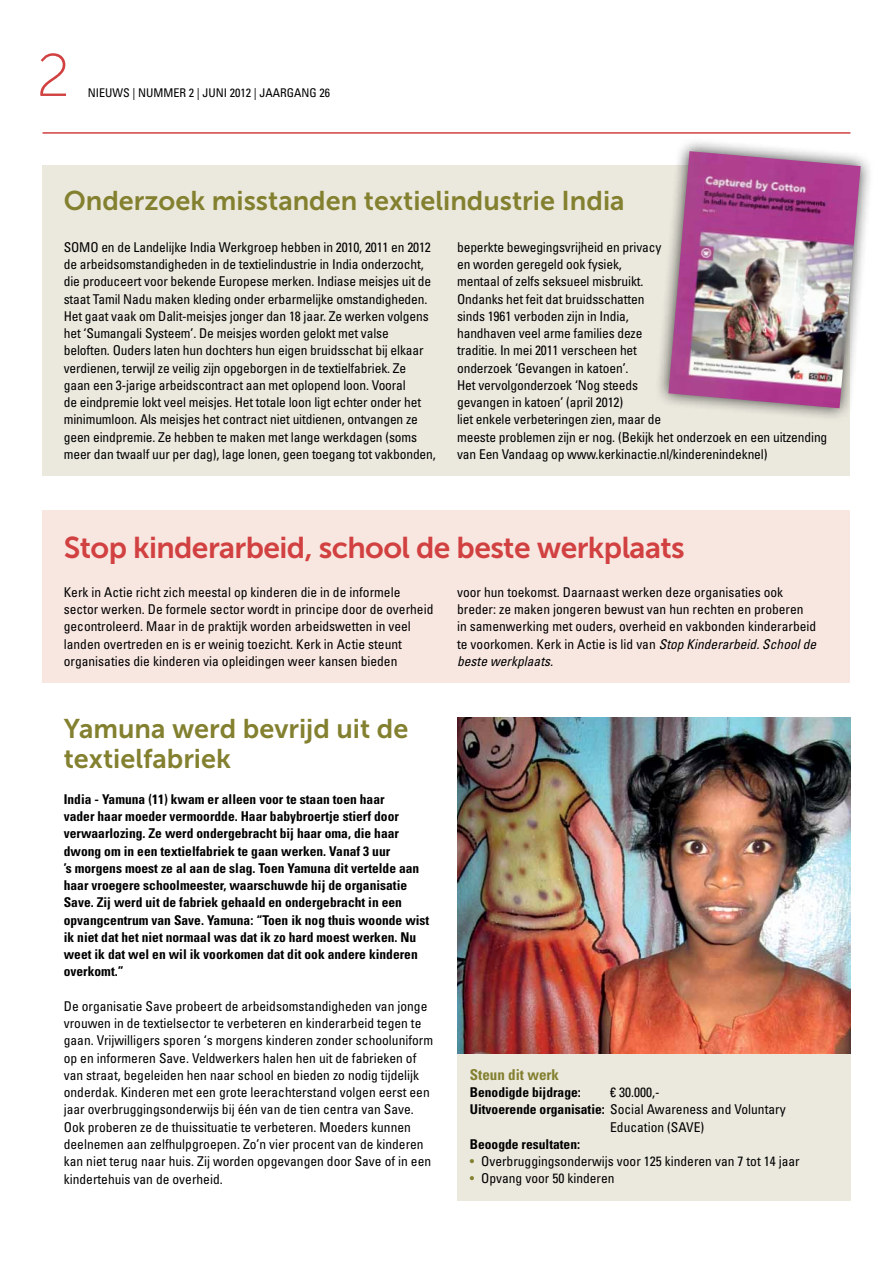
<style>
.page{position:relative;width:893px;height:1263px;background:#fff}
.page>*{position:absolute;margin:0;border:0;box-sizing:border-box;transform-origin:0 0}
.t1{font:60px "Museo Sans 100";color:#d24141}
.t2{font:30px "Museo Sans 700";letter-spacing:-.02em;color:#d24141}
.t3{font:27px/30px "Museo Sans 700";color:#83802f}
.t4{font:700 condensed 15px "Univers LT Std";color:#83802f}
.t5{font:condensed 13.5px/17.2px "Univers LT Std";letter-spacing:-.01em;color:#000}
.t6{font:700 condensed 13.5px/17.2px "Univers LT Std";color:#000}
.t7{font:condensed 12px "Univers LT Std";color:#000}
.s1{font-style:italic}
.s2{font-weight:700}
.s3{color:#83802f}
</style>
<div class="page">
<hr style="left:43px;top:132px;width:807px;height:2px;background:#d24141">
<img style="left:457px;top:718px;width:393px;height:336px">
<div style="left:43px;top:166px;width:807px;height:310px;background:#ebe9de"></div>
<div style="left:655px;top:138px;width:219px;height:284px;background:#000;opacity:.75"></div>
<img style="left:668px;top:151px;width:193px;height:257px">
<div style="left:43px;top:511px;width:807px;height:172px;background:#f8e7e1"></div>
<div style="left:457px;top:1054px;width:393px;height:147px;background:#ebe9de"></div>
<h1 class="t1" style="left:37px;top:44px;width:35px">2</h1>
<p class="t7" style="left:88px;top:85px;width:128px">NIEUWS | NUMMER 2 | juni</p>
<p class="t7" style="left:230px;top:85px;width:102px">2012 | JAARGANG 26</p>
<h3 class="t3" style="left:64px;top:185px;width:562px">Onderzoek misstanden textielindustrie India</h3>
<p class="t5" style="left:64px;top:238px;width:374px">SOMO en de Landelijke India Werkgroep hebben in 2010, 2011 en 2012 de arbeidsomstandigheden in de textielindustrie in India onderzocht, die produceert voor bekende Europese merken. Indiase meisjes uit de staat Tamil Nadu maken kleding onder erbarmelijke omstandigheden.<br>Het gaat vaak om Dalit-meisjes jonger dan 18 jaar. Ze werken volgens het ‘Sumangali Systeem’. De meisjes worden gelokt met valse beloften. Ouders laten hun dochters hun eigen bruidsschat bij elkaar verdienen, terwijl ze veilig zijn opgeborgen in de textielfabriek. Ze gaan een 3-jarige arbeidscontract aan met oplopend loon. Vooral<br>de eindpremie lokt veel meisjes. Het totale loon ligt echter onder het minimumloon. Als meisjes het contract niet uitdienen, ontvangen ze geen eindpremie. Ze hebben te maken met lange werkdagen (soms meer dan twaalf uur per dag), lage lonen, geen toegang tot vakbonden,</p>
<p class="t5" style="left:457px;top:238px;width:372px">beperkte bewegingsvrijheid en privacy<br>en worden geregeld ook fysiek,<br>mentaal of zelfs seksueel misbruikt.<br>Ondanks het feit dat bruidsschatten<br>sinds 1961 verboden zijn in India,<br>handhaven veel arme families deze<br>traditie. In mei 2011 verscheen het<br>onderzoek ‘Gevangen in katoen’.<br>Het vervolgonderzoek ‘Nog steeds<br>gevangen in katoen’ (april 2012)<br>liet enkele verbeteringen zien, maar de<br>meeste problemen zijn er nog. (Bekijk het onderzoek en een uitzending van Een Vandaag op www.kerkinactie.nl/kinderenindeknel)</p>
<h2 class="t2" style="left:64px;top:531px;width:622px">Stop kinderarbeid, school de beste werkplaats</h2>
<p class="t5" style="left:64px;top:583px;width:371px">Kerk in Actie richt zich meestal op kinderen die in de informele sector werken. De formele sector wordt in principe door de overheid gecontroleerd. Maar in de praktijk worden arbeidswetten in veel landen overtreden en is er weinig toezicht. Kerk in Actie steunt organisaties die kinderen via opleidingen weer kansen bieden</p>
<p class="t5" style="left:457px;top:583px;width:361px">voor hun toekomst. Daarnaast werken deze organisaties ook breder: ze maken jongeren bewust van hun rechten en proberen in samenwerking met ouders, overheid en vakbonden kinderarbeid te voorkomen. Kerk in Actie is lid van <span class="s1">Stop Kinderarbeid. School de beste werkplaats.</span></p>
<h3 class="t3" style="left:64px;top:713px;width:346px">Yamuna werd bevrijd uit de textielfabriek</h3>
<p class="t6" style="left:64px;top:790px;width:367px">India - Yamuna (11) kwam er alleen voor te staan toen haar<br>vader haar moeder vermoordde. Haar babybroertje stierf door verwaarlozing. Ze werd ondergebracht bij haar oma, die haar dwong om in een textielfabriek te gaan werken. Vanaf 3 uur<br>’s morgens moest ze al aan de slag. Toen Yamuna dit vertelde aan haar vroegere schoolmeester, waarschuwde hij de organisatie Save. Zij werd uit de fabriek gehaald en ondergebracht in een opvangcentrum van Save. Yamuna: “Toen ik nog thuis woonde wist ik niet dat het niet normaal was dat ik zo hard moest werken. Nu weet ik dat wel en wil ik voorkomen dat dit ook andere kinderen overkomt.”</p>
<p class="t5" style="left:64px;top:997px;width:371px">De organisatie Save probeert de arbeidsomstandigheden van jonge vrouwen in de textielsector te verbeteren en kinderarbeid tegen te gaan. Vrijwilligers sporen ‘s morgens kinderen zonder schooluniform op en informeren Save. Veldwerkers halen hen uit de fabrieken of van straat, begeleiden hen naar school en bieden zo nodig tijdelijk onderdak. Kinderen met een grote leerachterstand volgen eerst een jaar overbruggingsonderwijs bij één van de tien centra van Save.<br>Ook proberen ze de thuissituatie te verbeteren. Moeders kunnen deelnemen aan zelfhulpgroepen. Zo’n vier procent van de kinderen kan niet terug naar huis. Zij worden opgevangen door Save of in een kindertehuis van de overheid.</p>
<p class="t4" style="left:470px;top:1065px;width:91px">Steun dit werk</p>
<p class="t6" style="left:470px;top:1084px;width:112px">Benodigde bijdrage:</p>
<p class="t5" style="left:610px;top:1083px;width:51px">€ 30.000,-</p>
<p class="t5" style="left:470px;top:1101px;width:317px"><span class="s2">Uitvoerende organisatie:</span> Social Awareness and Voluntary</p>
<p class="t5" style="left:610px;top:1118px;width:96px">Education (SAVE)</p>
<p class="t6" style="left:470px;top:1135px;width:112px">Beoogde resultaten:</p>
<p class="t5" style="left:470px;top:1152px;width:331px"><span class="s3">•</span> Overbruggingsonderwijs voor 125 kinderen van 7 tot 14 jaar</p>
<p class="t5" style="left:470px;top:1170px;width:146px"><span class="s3">•</span> Opvang voor 50 kinderen</p>
</div>
